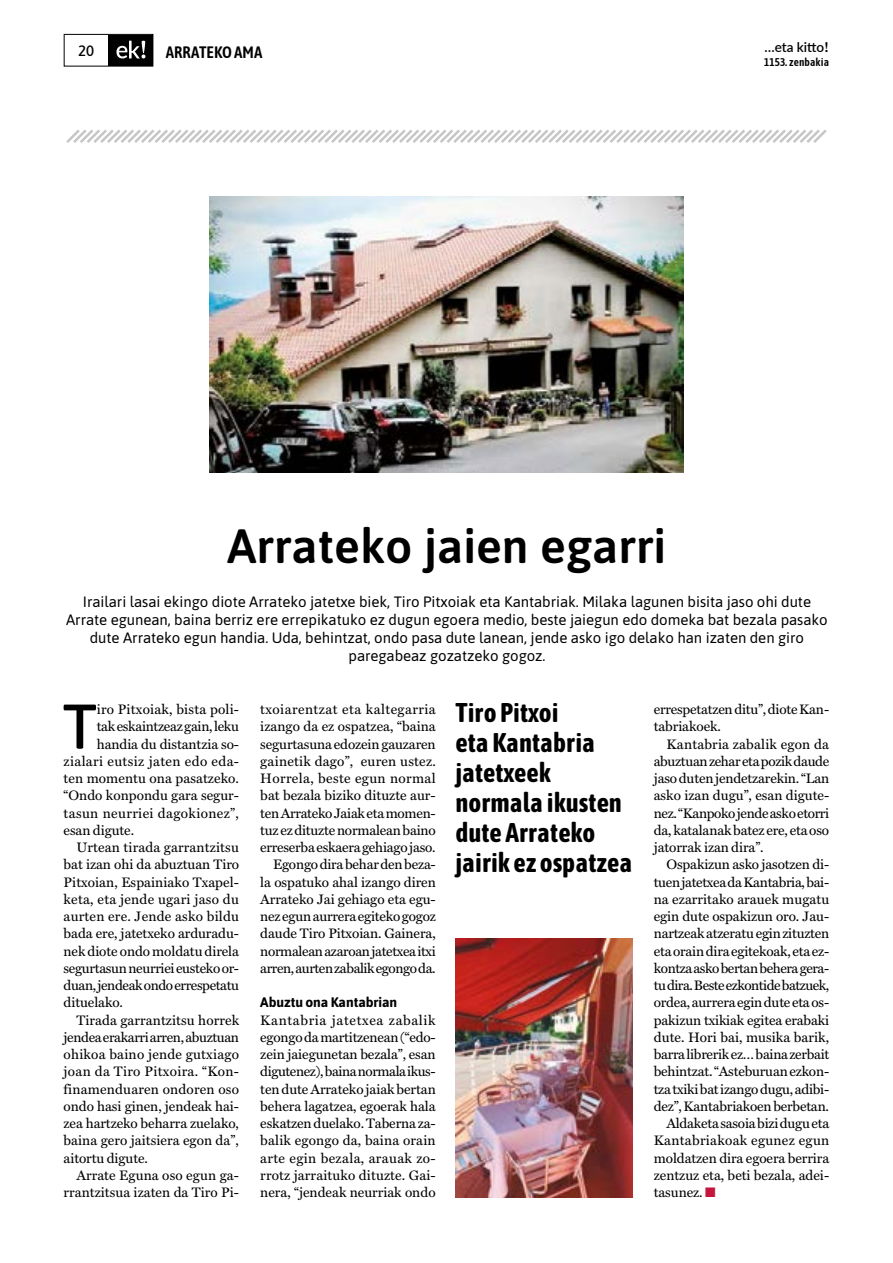
<style>
.page{position:relative;width:893px;height:1263px;background:#fff}
.page>*{position:absolute;margin:0;border:0;box-sizing:border-box;transform-origin:0 0}
.t1{font:500 63px "Asap";color:#000}
.t2{font:600 48px "Asap";color:#000}
.t3{font:700 27px/30px "Asap Condensed";color:#000}
.t4{font:600 16.5px "Asap Condensed";color:#000}
.t5{font:15px/18px "Asap";letter-spacing:-.005em;color:#000;text-align:center}
.t6{font:500 15px "Asap";color:#000}
.t7{font:13.8px/17.2px "Miller Text Roman";letter-spacing:-.005em;color:#000;text-align:justify}
.t8{font:13.8px "Miller Text Roman";letter-spacing:.015em;color:#000}
.t9{font:13.8px "Miller Text Roman";letter-spacing:.02em;color:#000}
.t10{font:13.8px "Miller Text Roman";letter-spacing:-.025em;color:#000}
.t11{font:13.8px "Miller Text Roman";letter-spacing:-.03em;color:#000}
.t12{font:13.8px "Miller Text Roman";letter-spacing:.025em;color:#000}
.t13{font:13.8px "Miller Text Roman";letter-spacing:-.035em;color:#000}
.t14{font:700 13.8px "Asap";letter-spacing:-.005em;color:#000}
.t15{font:600 13.5px "Lato";color:#000}
.t16{font:600 11.25px "Asap Condensed";letter-spacing:.01em;color:#000}
.s1{font-family:"Berkshire Swash";font-weight:400}
.s2{color:#c5143d}
</style>
<div class="page">
<svg style="left:63px;top:34px;width:91px;height:33px"></svg>
<img style="left:210px;top:197px;width:473px;height:276px">
<img style="left:456px;top:938px;width:176px;height:259px">
<svg style="left:66px;top:129px;width:761px;height:14px"></svg>
<p class="t6" style="left:78px;top:40px;width:17px">20</p>
<p class="t15" style="left:764px;top:38px;width:66px">…eta kitto<span class="s1">!</span></p>
<p class="t16" style="left:764px;top:55px;width:66px">1153. zenbakia</p>
<p class="t4" style="left:166px;top:41px;width:98px">ARRATEKO AMA</p>
<h2 class="t2" style="left:227px;top:512px;width:441px">Arrateko jaien egarri</h2>
<p class="t5" style="left:66px;top:592px;width:763px">Irailari lasai ekingo diote Arrateko jatetxe biek, Tiro Pitxoiak eta Kantabriak. Milaka lagunen bisita jaso ohi dute Arrate egunean, baina berriz ere errepikatuko ez dugun egoera medio, beste jaiegun edo domeka bat bezala pasako dute Arrateko egun handia. Uda, behintzat, ondo pasa dute lanean, jende asko igo delako han izaten den giro paregabeaz gozatzeko gogoz.</p>
<h1 class="t1" style="left:63px;top:682px;width:36px">T</h1>
<p class="t8" style="left:97px;top:701px;width:144px">iro Pitxoiak, bista poli-</p>
<p class="t7" style="left:97px;top:718px;width:144px">tak eskaintzeaz gain, leku</p>
<p class="t7" style="left:97px;top:735px;width:144px">handia du distantzia so-</p>
<p class="t12" style="left:64px;top:753px;width:177px">zialari eutsiz jaten edo eda-</p>
<p class="t7" style="left:64px;top:770px;width:177px">ten momentu ona pasatzeko.</p>
<p class="t7" style="left:64px;top:787px;width:177px">“Ondo konpondu gara segur-</p>
<p class="t12" style="left:64px;top:805px;width:177px">tasun neurriei dagokionez”,</p>
<p class="t7" style="left:64px;top:821px;width:72px">esan digute.</p>
<p class="t7" style="left:76px;top:839px;width:164px">Urtean tirada garrantzitsu</p>
<p class="t7" style="left:64px;top:856px;width:177px">bat izan ohi da abuztuan Tiro</p>
<p class="t7" style="left:64px;top:873px;width:177px">Pitxoian, Espainiako Txapel-</p>
<p class="t9" style="left:64px;top:891px;width:177px">keta, eta jende ugari jaso du</p>
<p class="t8" style="left:64px;top:908px;width:177px">aurten ere. Jende asko bildu</p>
<p class="t7" style="left:64px;top:925px;width:177px">bada ere, jatetxeko arduradu-</p>
<p class="t7" style="left:64px;top:942px;width:177px">nek diote ondo moldatu direla</p>
<p class="t7" style="left:64px;top:959px;width:177px">segurtasun neurriei eusteko or-</p>
<p class="t11" style="left:64px;top:977px;width:177px">duan, jendeak ondo errespetatu</p>
<p class="t7" style="left:64px;top:994px;width:61px">dituelako.</p>
<p class="t7" style="left:76px;top:1011px;width:164px">Tirada garrantzitsu horrek</p>
<p class="t10" style="left:64px;top:1029px;width:177px">jendea erakarri arren, abuztuan</p>
<p class="t8" style="left:64px;top:1046px;width:177px">ohikoa baino jende gutxiago</p>
<p class="t9" style="left:64px;top:1063px;width:177px">joan da Tiro Pitxoira. “Kon-</p>
<p class="t8" style="left:64px;top:1081px;width:177px">finamenduaren ondoren oso</p>
<p class="t7" style="left:64px;top:1097px;width:177px">ondo hasi ginen, jendeak hai-</p>
<p class="t7" style="left:64px;top:1115px;width:177px">zea hartzeko beharra zuelako,</p>
<p class="t7" style="left:64px;top:1132px;width:177px">baina gero jaitsiera egon da”,</p>
<p class="t7" style="left:64px;top:1149px;width:86px">aitortu digute.</p>
<p class="t7" style="left:76px;top:1166px;width:164px">Arrate Eguna oso egun ga-</p>
<p class="t7" style="left:64px;top:1184px;width:177px">rrantzitsua izaten da Tiro Pi-</p>
<p class="t7" style="left:260px;top:701px;width:177px;text-align:right">txoiarentzat eta kaltegarria izango da ez ospatzea, “baina segurtasuna edozein gauzaren gainetik dago”, euren ustez.<br>Horrela, beste egun normal bat bezala biziko dituzte aur&shy;ten Arrateko Jaiak eta momen&shy;tuz ez dituzte normalean baino erreserba eskaera gehiago jaso.<br>Egongo dira behar den beza&shy;la ospatuko ahal izango diren<br>Arrateko Jai gehiago eta egu&shy;nez egun aurrera egiteko gogoz daude Tiro Pitxoian. Gainera, normalean azaroan jatetxea itxi arren, aurten zabalik egongo da.</p>
<p class="t14" style="left:260px;top:993px;width:138px">Abuztu ona Kantabrian</p>
<p class="t7" style="left:260px;top:1011px;width:177px">Kantabria jatetxea zabalik egongo da martitzenean (“edo&shy;zein jaiegunetan bezala”, esan digutenez), baina normala ikus&shy;ten dute Arrateko jaiak bertan behera lagatzea, egoerak hala eskatzen duelako. Taberna za&shy;balik egongo da, baina orain arte egin bezala, arauak zo&shy;rrotz jarraituko dituzte. Gai&shy;nera, “jendeak neurriak ondo</p>
<h3 class="t3" style="left:455px;top:697px;width:179px">Tiro Pitxoi<br>eta Kantabria jatetxeek normala ikusten dute Arrateko jairik ez ospatzea</h3>
<p class="t7" style="left:654px;top:701px;width:177px">errespetatzen ditu”, diote Kan&shy;tabriakoek.</p>
<p class="t7" style="left:654px;top:735px;width:177px;text-indent:13px">Kantabria zabalik egon da abuztuan zehar eta pozik daude jaso duten jendetzarekin. “Lan asko izan dugu”, esan digute&shy;nez. “Kanpoko jende asko etorri da, katalanak batez ere, eta oso jatorrak izan dira”.</p>
<p class="t7" style="left:666px;top:856px;width:164px">Ospakizun asko jasotzen di-</p>
<p class="t10" style="left:654px;top:874px;width:177px">tuen jatetxea da Kantabria, bai-</p>
<p class="t7" style="left:654px;top:890px;width:177px">na ezarritako arauek mugatu</p>
<p class="t7" style="left:654px;top:908px;width:177px">egin dute ospakizun oro. Jau-</p>
<p class="t7" style="left:654px;top:925px;width:177px">nartzeak atzeratu egin zituzten</p>
<p class="t7" style="left:654px;top:942px;width:177px">eta orain dira egitekoak, eta ez-</p>
<p class="t11" style="left:654px;top:960px;width:177px">kontza asko bertan behera gera-</p>
<p class="t13" style="left:654px;top:977px;width:177px">tu dira. Beste ezkontide batzuek,</p>
<p class="t7" style="left:654px;top:994px;width:177px">ordea, aurrera egin dute eta os-</p>
<p class="t7" style="left:654px;top:1011px;width:177px">pakizun txikiak egitea erabaki</p>
<p class="t7" style="left:654px;top:1028px;width:177px">dute. Hori bai, musika barik,</p>
<p class="t7" style="left:654px;top:1046px;width:177px">barra librerik ez… baina zerbait</p>
<p class="t7" style="left:654px;top:1063px;width:177px">behintzat. “Asteburuan ezkon-</p>
<p class="t7" style="left:654px;top:1080px;width:177px">tza txiki bat izango dugu, adibi-</p>
<p class="t7" style="left:654px;top:1097px;width:177px">dez”, Kantabriakoen berbetan.</p>
<p class="t7" style="left:666px;top:1115px;width:164px">Aldaketa sasoia bizi dugu eta</p>
<p class="t9" style="left:654px;top:1132px;width:177px">Kantabriakoak egunez egun</p>
<p class="t7" style="left:654px;top:1149px;width:177px">moldatzen dira egoera berrira</p>
<p class="t7" style="left:654px;top:1166px;width:177px">zentzuz eta, beti bezala, adei-</p>
<p class="t7" style="left:654px;top:1184px;width:63px">tasunez. <span class="s2">■</span></p>
</div>
